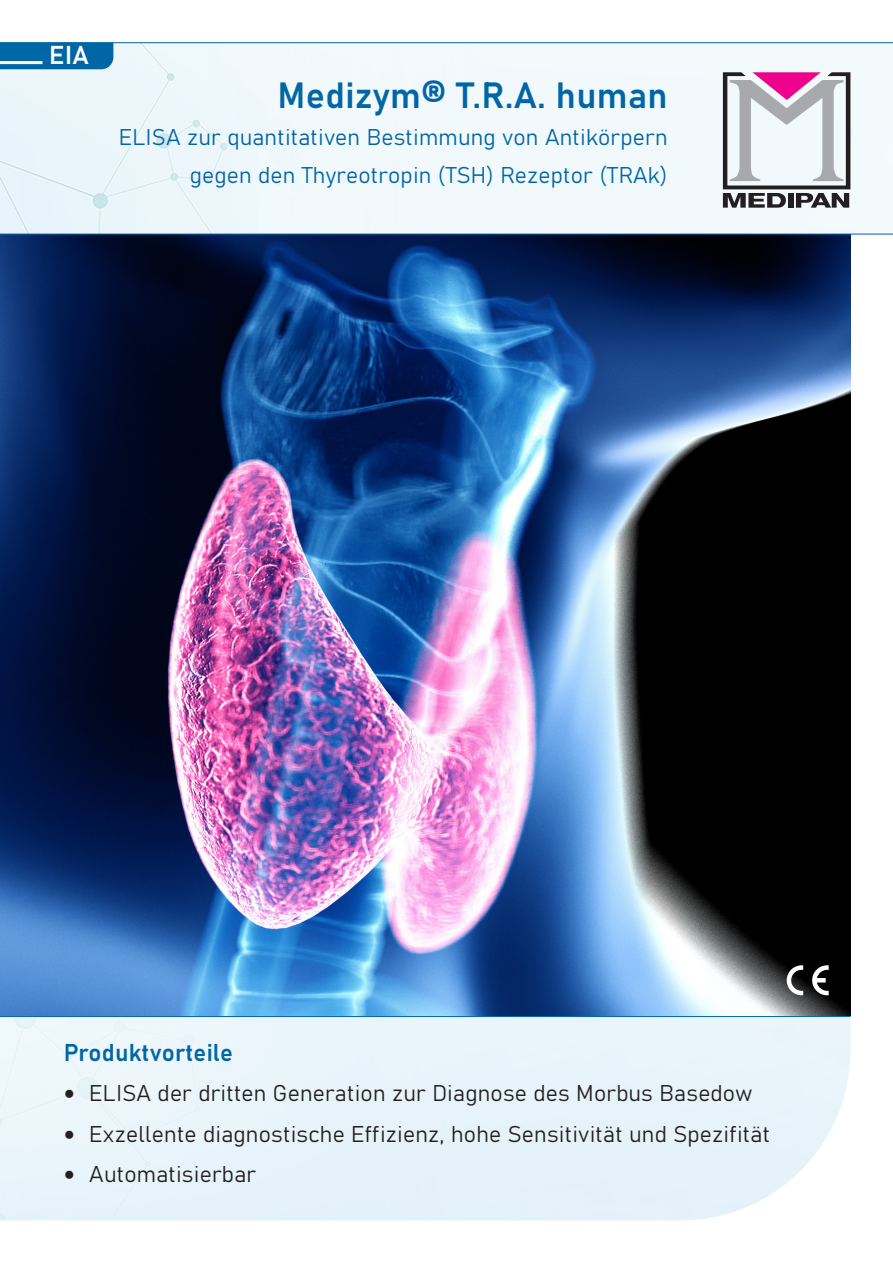
<style>
.page{position:relative;width:893px;height:1263px;background:#fff}
.page>*{position:absolute;margin:0;border:0;box-sizing:border-box;transform-origin:0 0}
.t1{font:36px "Bahnschrift";letter-spacing:.01em;color:#0166a5}
.t2{font:25.5px "Bahnschrift";color:#fff}
.t3{font:24px "Bahnschrift";letter-spacing:.01em;color:#0166a5}
.t4{font:22.5px "Bahnschrift";letter-spacing:.01em;color:#231f20}
.t5{font:22.5px "Bahnschrift";letter-spacing:.01em;color:#0166a5}
.s1{font-family:"Calibri";font-weight:700}
</style>
<div class="page">
<img style="left:0;top:235px;width:850px;height:781px">
<div style="left:0;top:43px;width:893px;height:191px;background:#f1f9fc"></div>
<hr style="left:0;top:234px;width:893px;height:1px;background:#0166a5">
<hr style="left:0;top:42px;width:893px;height:1px;background:#0166a5">
<svg style="left:723px;top:72px;width:127px;height:136px"></svg>
<div style="left:0;top:1016px;width:851px;height:204px;background:#e8f4fb"></div>
<hr style="left:0;top:1016px;width:850px;height:1px;background:#0166a5">
<svg style="left:787px;top:965px;width:16px;height:30px"></svg>
<svg style="left:812px;top:965px;width:17px;height:30px"></svg>
<div style="left:0;top:43px;width:113px;height:26px;background:#0166a5"></div>
<hr style="left:0;top:61px;width:43px;height:3px;background:#fff">
<p class="t2" style="left:49px;top:36px;width:42px">EIA</p>
<p class="t1" style="left:278px;top:68px;width:392px">Medizym® T.R.A. human</p>
<p class="t5" style="left:119px;top:120px;width:550px">ELISA zur quantitativen Bestimmung von Antikörpern</p>
<p class="t5" style="left:190px;top:158px;width:479px">gegen den Thyreotropin (TSH) Rezeptor (TRAk)</p>
<p class="t3" style="left:64px;top:1034px;width:171px">Produktvorteile</p>
<p class="t4" style="left:64px;top:1076px;width:690px"><span class="s1">•</span> ELISA der dritten Generation zur Diagnose des Morbus Basedow</p>
<p class="t4" style="left:64px;top:1117px;width:708px"><span class="s1">•</span> Exzellente diagnostische Effizienz, hohe Sensitivität und Spezifität</p>
<p class="t4" style="left:64px;top:1157px;width:194px"><span class="s1">•</span> Automatisierbar</p>
</div>
